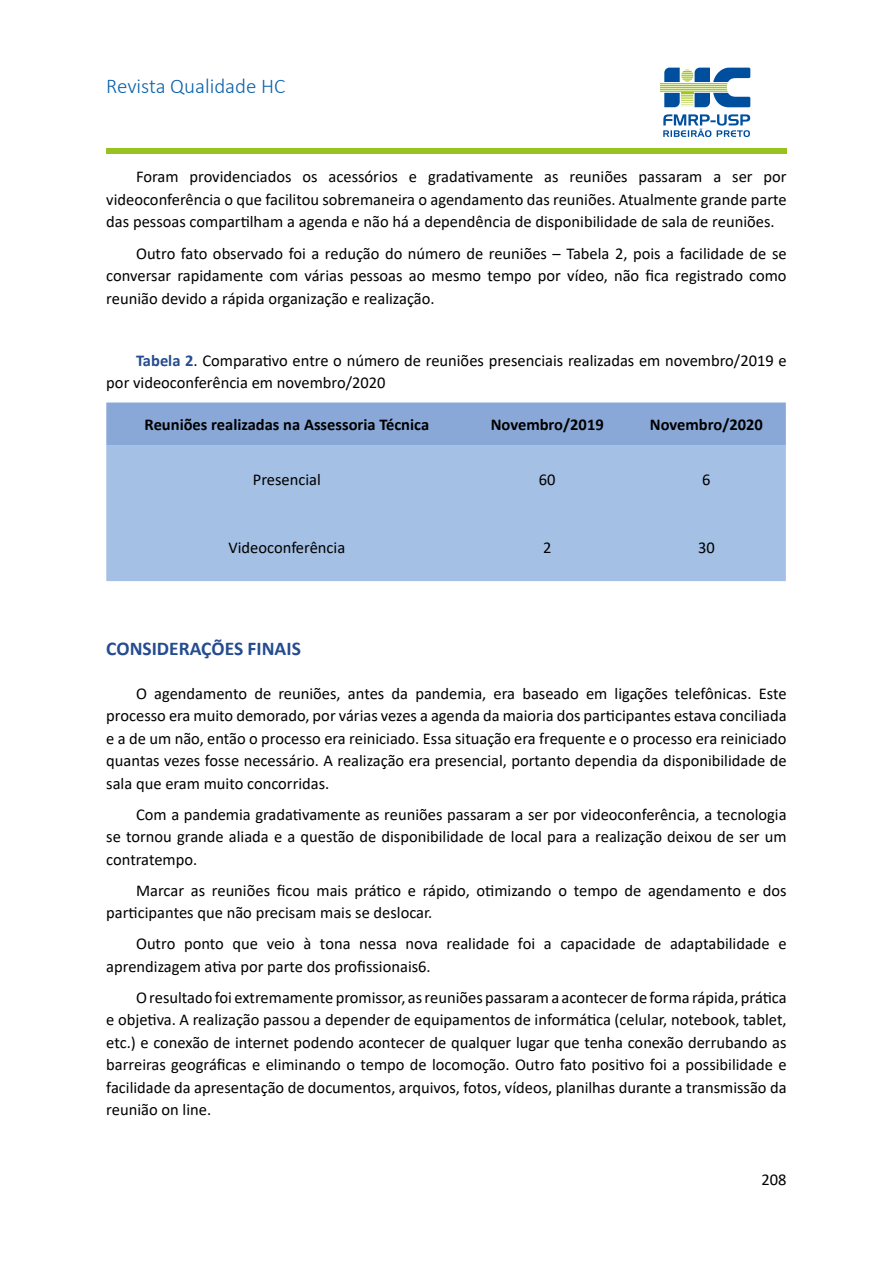
<style>
.page{position:relative;width:893px;height:1263px;background:#fff}
.page>*{position:absolute;margin:0;border:0;box-sizing:border-box;transform-origin:0 0}
.t1{font:300 21px "Calibri";color:#0b62ac}
.t2{font:700 19.5px "Calibri";color:#244c8f}
.t3{font:16.5px/22.5px "Calibri";color:#000;text-align:justify}
.t4{font:700 16.5px "Calibri";color:#000}
.s1{font-weight:700;color:#244c8f}
</style>
<div class="page">
<div style="left:106px;top:148px;width:681px;height:5px;background:#98c222"></div>
<svg style="left:660px;top:68px;width:90px;height:39px"></svg>
<svg style="left:663px;top:114px;width:87px;height:23px"></svg>
<div style="left:106px;top:402px;width:680px;height:43px;background:#89a8d7"></div>
<div style="left:106px;top:445px;width:680px;height:136px;background:#a4c0e4"></div>
<p class="t1" style="left:106px;top:73px;width:181px">Revista Qualidade HC</p>
<p class="t3" style="left:106px;top:165px;width:682px;text-indent:30px">Foram providenciados os acessórios e gradativamente as reuniões passaram a ser por videoconferência o que facilitou sobremaneira o agendamento das reuniões. Atualmente grande parte das pessoas compartilham a agenda e não há a dependência de disponibilidade de sala de reuniões.</p>
<p class="t3" style="left:106px;top:241px;width:682px;text-indent:30px">Outro fato observado foi a redução do número de reuniões – Tabela 2, pois a facilidade de se conversar rapidamente com várias pessoas ao mesmo tempo por vídeo, não fica registrado como reunião devido a rápida organização e realização.</p>
<p class="t3" style="left:106px;top:348px;width:682px;text-indent:30px"><span class="s1">Tabela 2</span>. Comparativo entre o número de reuniões presenciais realizadas em novembro/2019 e por videoconferência em novembro/2020</p>
<p class="t4" style="left:145px;top:413px;width:286px">Reuniões realizadas na Assessoria Técnica</p>
<p class="t4" style="left:491px;top:413px;width:115px">Novembro/2019</p>
<p class="t4" style="left:650px;top:413px;width:115px">Novembro/2020</p>
<p class="t3" style="left:253px;top:468px;width:70px">Presencial</p>
<p class="t3" style="left:539px;top:468px;width:18px">60</p>
<p class="t3" style="left:702px;top:468px;width:10px">6</p>
<p class="t3" style="left:228px;top:536px;width:118px">Videoconferência</p>
<p class="t3" style="left:543px;top:536px;width:10px">2</p>
<p class="t3" style="left:698px;top:536px;width:18px">30</p>
<p class="t2" style="left:106px;top:635px;width:196px">CONSIDERAÇÕES FINAIS</p>
<p class="t3" style="left:106px;top:682px;width:682px;text-indent:30px">O agendamento de reuniões, antes da pandemia, era baseado em ligações telefônicas. Este processo era muito demorado, por várias vezes a agenda da maioria dos participantes estava conciliada e a de um não, então o processo era reiniciado. Essa situação era frequente e o processo era reiniciado quantas vezes fosse necessário. A realização era presencial, portanto dependia da disponibilidade de sala que eram muito concorridas.</p>
<p class="t3" style="left:106px;top:803px;width:682px;text-indent:30px">Com a pandemia gradativamente as reuniões passaram a ser por videoconferência, a tecnologia se tornou grande aliada e a questão de disponibilidade de local para a realização deixou de ser um contratempo.</p>
<p class="t3" style="left:106px;top:879px;width:682px;text-indent:30px">Marcar as reuniões ficou mais prático e rápido, otimizando o tempo de agendamento e dos participantes que não precisam mais se deslocar.</p>
<p class="t3" style="left:106px;top:932px;width:682px;text-indent:30px">Outro ponto que veio à tona nessa nova realidade foi a capacidade de adaptabilidade e aprendizagem ativa por parte dos profissionais6.</p>
<p class="t3" style="left:106px;top:986px;width:682px;text-indent:30px">O resultado foi extremamente promissor, as reuniões passaram a acontecer de forma rápida, prática e objetiva. A realização passou a depender de equipamentos de informática (celular, notebook, tablet, etc.) e conexão de internet podendo acontecer de qualquer lugar que tenha conexão derrubando as barreiras geográficas e eliminando o tempo de locomoção. Outro fato positivo foi a possibilidade e facilidade da apresentação de documentos, arquivos, fotos, vídeos, planilhas durante a transmissão da reunião on line.</p>
<p class="t3" style="left:762px;top:1168px;width:27px">208</p>
</div>
